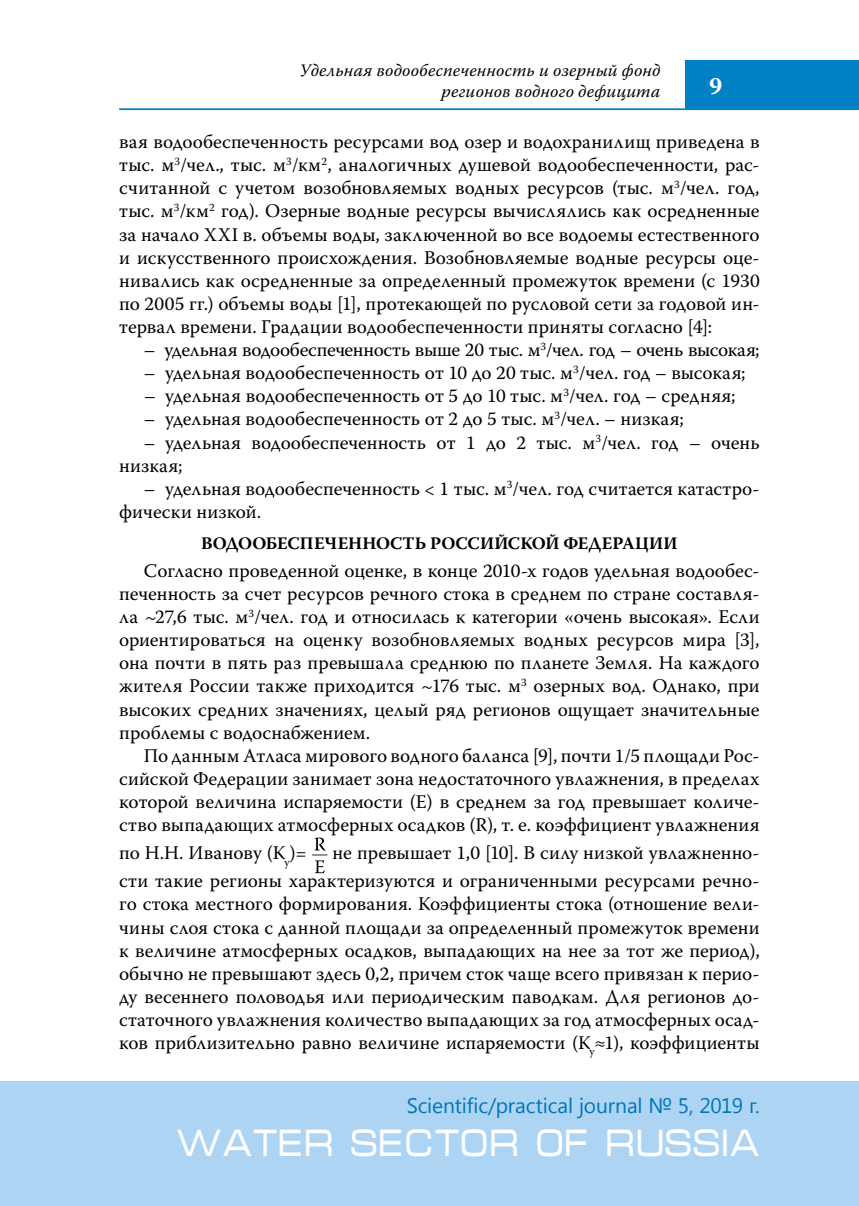
<style>
.page{position:relative;width:859px;height:1206px;background:#fff}
.page>*{position:absolute;margin:0;border:0;box-sizing:border-box;transform-origin:0 0}
.t1{font:38.5px "Micra C";color:#fff;scale:.83 1}
.t2{font:700 24.5px "Warnock Pro";color:#fff}
.t3{font:21px "Segoe UI";letter-spacing:-.005em;color:#0077b6}
.t4{font:19.25px/23.1px "Warnock Pro";color:#000;text-align:justify}
.t5{font:19.25px "Warnock Pro";letter-spacing:-.02em;color:#000}
.t6{font:italic 17.5px/21px "Warnock Pro";letter-spacing:.01em;color:#000;text-align:right}
.t7{font:700 17.5px "Warnock Pro";letter-spacing:.005em;color:#000}
</style>
<div class="page">
<hr style="left:119px;top:108px;width:739px;height:2px;background:#0080c5">
<div style="left:685px;top:60px;width:173px;height:50px;background:#0080c5"></div>
<div style="left:0;top:1081px;width:858px;height:124px;background:#add4f3"></div>
<svg style="left:312px;top:837px;width:15px;height:36px"></svg>
<p class="t6" style="left:299px;top:59px;width:362px">Удельная водообеспеченность и озерный фонд регионов водного дефицита</p>
<p class="t2" style="left:708px;top:71px;width:15px">9</p>
<p class="t4" style="left:119px;top:130px;width:641px">вая водообеспеченность ресурсами вод озер и водохранилищ приведена в тыс. м<sup>3</sup>/чел., тыс. м<sup>3</sup>/км<sup>2</sup>, аналогичных душевой водообеспеченности, рас&shy;считанной с учетом возобновляемых водных ресурсов (тыс. м<sup>3</sup>/чел. год, тыс. м<sup>3</sup>/км<sup>2</sup> год). Озерные водные ресурсы вычислялись как осредненные за начало ХХI в. объемы воды, заключенной во все водоемы естественного и искусственного происхождения. Возобновляемые водные ресурсы оце&shy;нивались как осредненные за определенный промежуток времени (с 1930 по 2005 гг.) объемы воды [1], протекающей по русловой сети за годовой ин&shy;тервал времени. Градации водообеспеченности приняты согласно [4]:</p>
<p class="t5" style="left:144px;top:338px;width:617px">– удельная водообеспеченность выше 20 тыс. м<sup>3</sup>/чел. год – очень высокая;</p>
<p class="t4" style="left:144px;top:361px;width:603px">– удельная водообеспеченность от 10 до 20 тыс. м<sup>3</sup>/чел. год – высокая;</p>
<p class="t4" style="left:144px;top:384px;width:593px">– удельная водообеспеченность от 5 до 10 тыс. м<sup>3</sup>/чел. год – средняя;</p>
<p class="t4" style="left:144px;top:407px;width:541px">– удельная водообеспеченность от 2 до 5 тыс. м<sup>3</sup>/чел. – низкая;</p>
<p class="t4" style="left:119px;top:430px;width:641px;text-indent:25px">– удельная водообеспеченность от 1 до 2 тыс. м<sup>3</sup>/чел. год – очень низкая;</p>
<p class="t4" style="left:119px;top:476px;width:641px;text-indent:25px">– удельная водообеспеченность &lt; 1 тыс. м<sup>3</sup>/чел. год считается катастро&shy;фически низкой.</p>
<p class="t7" style="left:201px;top:532px;width:478px">ВОДООБЕСПЕЧЕННОСТЬ РОССИЙСКОЙ ФЕДЕРАЦИИ</p>
<p class="t4" style="left:119px;top:558px;width:641px;text-indent:25px">Согласно проведенной оценке, в конце 2010-х годов удельная водообес&shy;печенность за счет ресурсов речного стока в среднем по стране составля&shy;ла ~27,6 тыс. м<sup>3</sup>/чел. год и относилась к категории «очень высокая». Если ориентироваться на оценку возобновляемых водных ресурсов мира [3], она почти в пять раз превышала среднюю по планете Земля. На каждого жителя России также приходится ~176 тыс. м<sup>3</sup> озерных вод. Однако, при высоких средних значениях, целый ряд регионов ощущает значительные проблемы с водоснабжением.</p>
<p class="t4" style="left:119px;top:743px;width:641px;text-indent:25px">По данным Атласа мирового водного баланса [9], почти 1/5 площади Рос&shy;сийской Федерации занимает зона недостаточного увлажнения, в пределах которой величина испаряемости (Е) в среднем за год превышает количе&shy;ство выпадающих атмосферных осадков (R), т. е. коэффициент увлажнения</p>
<p class="t4" style="left:119px;top:841px;width:189px">по Н.Н. Иванову (К<sub>у</sub>)=</p>
<p class="t4" style="left:119px;top:838px;width:641px;line-height:28px;text-align:right">не превышает 1,0 [10]. В силу низкой увлажненно-<br>сти такие регионы характеризуются и ограниченными ресурсами речно-</p>
<p class="t4" style="left:119px;top:892px;width:641px">го стока местного формирования. Коэффициенты стока (отношение вели&shy;чины слоя стока с данной площади за определенный промежуток времени к величине атмосферных осадков, выпадающих на нее за тот же период), обычно не превышают здесь 0,2, причем сток чаще всего привязан к перио&shy;ду весеннего половодья или периодическим паводкам. Для регионов до&shy;статочного увлажнения количество выпадающих за год атмосферных осад&shy;ков приблизительно равно величине испаряемости (К<sub>у</sub>≈1), коэффициенты</p>
<p class="t3" style="left:406px;top:1090px;width:354px">scientific/practical journal № 5, 2019 г.</p>
<h1 class="t1" style="left:175px;top:1126px;width:705px">WATER SECTOR OF RUSSIA</h1>
</div>
